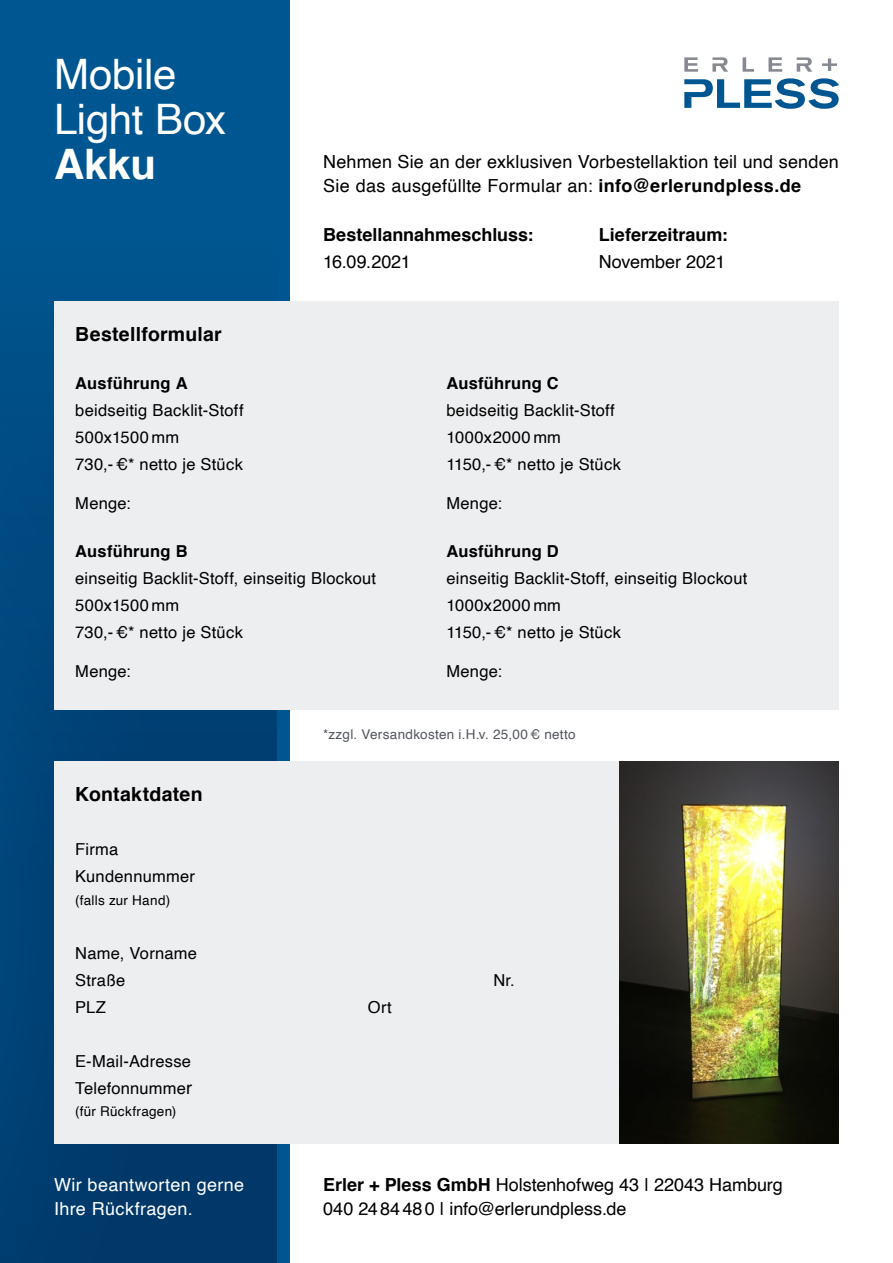
<style>
.page{position:relative;width:893px;height:1263px;background:#fff}
.page>*{position:absolute;margin:0;border:0;box-sizing:border-box;transform-origin:0 0}
.t1{font:42px/45px "Helvetica";letter-spacing:-.005em;color:#fff}
.t2{font:700 42px "Helvetica";color:#fff}
.t3{font:700 19.5px "Helvetica";letter-spacing:.015em;color:#000}
.t4{font:18px/24px "Helvetica";letter-spacing:.005em;color:#000}
.t5{font:700 18px "Helvetica";color:#000}
.t6{font:18px/24px "Helvetica";letter-spacing:.02em;color:#fff}
.t7{font:16.5px/27px "Helvetica";letter-spacing:.015em;color:#000}
.t8{font:700 16.5px "Helvetica";letter-spacing:.015em;color:#000}
.t9{font:13.5px "Helvetica";letter-spacing:.02em;color:#52565d}
.t10{font:13.5px "Helvetica";letter-spacing:.02em;color:#000}
.s1{font-weight:700}
.s2{font-size:18px}
</style>
<div class="page">
<div style="left:0;top:0;width:277px;height:1263px;background:#005691"></div>
<div style="left:0;top:47px;width:277px;height:1216px;background:linear-gradient(to bottom,#015893,#00396b)"></div>
<div style="left:277px;top:0;width:13px;height:1263px;background:#005691"></div>
<div style="left:54px;top:302px;width:785px;height:408px;background:#edeef0"></div>
<div style="left:54px;top:761px;width:785px;height:383px;background:#edeef0"></div>
<svg style="left:684px;top:78px;width:155px;height:31px"></svg>
<svg style="left:684px;top:57px;width:14px;height:15px"></svg>
<svg style="left:743px;top:57px;width:11px;height:15px"></svg>
<svg style="left:768px;top:57px;width:14px;height:15px"></svg>
<svg style="left:712px;top:57px;width:16px;height:15px"></svg>
<svg style="left:797px;top:57px;width:15px;height:15px"></svg>
<svg style="left:822px;top:58px;width:15px;height:13px"></svg>
<img style="left:619px;top:761px;width:220px;height:383px">
<h1 class="t1" style="left:54px;top:53px;width:174px">Mobile<br>Light Box</h1>
<h1 class="t2" style="left:54px;top:130px;width:104px">Akku</h1>
<p class="t4" style="left:323px;top:150px;width:517px">Nehmen Sie an der exklusiven Vorbestellaktion teil und senden<br>Sie das ausgefüllte Formular an: <span class="s1">info@erlerundpless.de</span></p>
<p class="t5" style="left:323px;top:220px;width:212px">Bestellannahmeschluss:</p>
<p class="t4" style="left:323px;top:250px;width:89px">16.09.2021</p>
<p class="t5" style="left:599px;top:220px;width:130px">Lieferzeitraum:</p>
<p class="t4" style="left:599px;top:250px;width:128px">November 2021</p>
<p class="t3" style="left:75px;top:319px;width:148px">Bestellformular</p>
<p class="t8" style="left:75px;top:370px;width:114px">Ausführung A</p>
<p class="t7" style="left:75px;top:397px;width:170px">beidseitig Backlit-Stoff<br>500x1500 mm<br>730,- €* netto je Stück</p>
<p class="t7" style="left:75px;top:490px;width:57px">Menge:</p>
<p class="t8" style="left:75px;top:538px;width:114px">Ausführung B</p>
<p class="t7" style="left:75px;top:565px;width:302px">einseitig Backlit-Stoff, einseitig Blockout<br>500x1500 mm<br>730,- €* netto je Stück</p>
<p class="t7" style="left:75px;top:658px;width:57px">Menge:</p>
<p class="t8" style="left:446px;top:370px;width:114px">Ausführung C</p>
<p class="t7" style="left:446px;top:397px;width:176px">beidseitig Backlit-Stoff<br>1000x2000 mm<br>1150,- €* netto je Stück</p>
<p class="t7" style="left:446px;top:490px;width:57px">Menge:</p>
<p class="t8" style="left:446px;top:538px;width:114px">Ausführung D</p>
<p class="t7" style="left:446px;top:565px;width:302px">einseitig Backlit-Stoff, einseitig Blockout<br>1000x2000 mm<br>1150,- €* netto je Stück</p>
<p class="t7" style="left:446px;top:658px;width:57px">Menge:</p>
<p class="t3" style="left:75px;top:779px;width:129px">Kontaktdaten</p>
<p class="t7" style="left:75px;top:836px;width:121px">Firma<br>Kundennummer</p>
<p class="t10" style="left:75px;top:890px;width:96px">(falls zur Hand)</p>
<p class="t7" style="left:75px;top:940px;width:123px">Name, Vorname<br>Straße</p>
<p class="t9" style="left:323px;top:724px;width:254px">*zzgl. Versandkosten i.H.v. 25,00 € netto</p>
<p class="t7" style="left:493px;top:967px;width:23px">Nr.</p>
<p class="t7" style="left:75px;top:994px;width:32px">PLZ</p>
<p class="t7" style="left:368px;top:994px;width:25px">Ort</p>
<p class="t7" style="left:75px;top:1048px;width:118px">E-Mail-Adresse<br>Telefonnumme<span class="s2">r</span></p>
<p class="t10" style="left:75px;top:1101px;width:103px">(für Rückfragen)</p>
<p class="t6" style="left:54px;top:1174px;width:192px">Wir beantworten gerne<br>Ihre Rückfragen.</p>
<p class="t4" style="left:323px;top:1174px;width:461px"><span class="s1">Erler + Pless GmbH</span> Holstenhofweg 43 | 22043 Hamburg<br>040 2484480 | info@erlerundpless.de</p>
</div>
